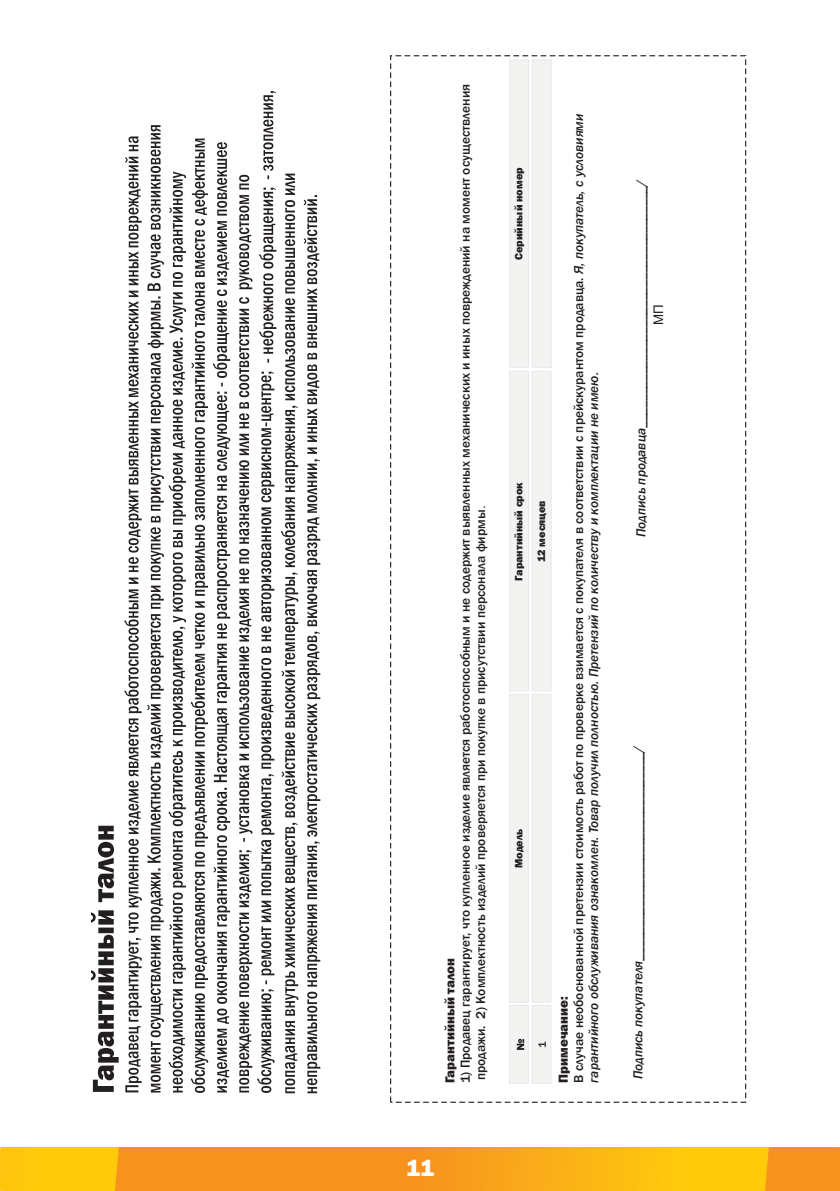
<style>
.page{position:relative;width:840px;height:1191px;background:#fff}
.page>*{position:absolute;margin:0;border:0;box-sizing:border-box;transform-origin:0 0}
.t1{font:800 24px "Franklin Gothic";color:#fff}
.t2{font:italic 500 13.4px/15.2px "Franklin Gothic";color:#231f20}
.t3{font:500 13.4px/15.2px "Franklin Gothic";color:#231f20}
.t4{font:800 13.4px "Franklin Gothic";color:#231f20}
.t5{font:13.2px "Arial";color:#231f20}
.t6{font:800 11px "Franklin Gothic";color:#231f20}
.s1{font-family:"Arial";font-weight:400}
.s2{font-weight:800;font-style:normal}
.s3{font-style:normal}
</style>
<div class="page">
<svg style="left:1px;top:1147px;width:838px;height:43px;background:#f9a816"></svg>
<svg style="left:91px;top:91px;width:229px;height:1002px"></svg>
<svg style="left:509px;top:60px;width:42px;height:1023px"></svg>
<p class="t3" style="left:458px;top:1083px;width:1001px;rotate:-90deg">1) Продавец гарантирует, что купленное изделие является работоспособным и не содержит выявленных механических и иных повреждений на момент осуществления продажи. 2) Комплектность изделий проверяется при покупке в присутствии персонала фирмы<span class="s1">.</span></p>
<p class="t4" style="left:445px;top:1083px;width:127px;rotate:-90deg">Гарантийный талон</p>
<p class="t6" style="left:514px;top:260px;width:94px;rotate:-90deg">Серийный номер</p>
<p class="t6" style="left:514px;top:581px;width:100px;rotate:-90deg">Гарантийный срок</p>
<p class="t6" style="left:514px;top:868px;width:41px;rotate:-90deg">Модель</p>
<p class="t6" style="left:537px;top:562px;width:63px;rotate:-90deg">12 месяцев</p>
<p class="t2" style="left:556px;top:1082px;width:970px;rotate:-90deg"><span class="s2">Примечание:<br></span><span class="s3">В случае необоснованной претензии стоимость работ по проверке взимается с покупателя в соответствии с прейскурантом продавца.</span> Я, покупатель, с условиями гарантийного обслуживания ознакомлен. Товар получил полностью. Претензий по количеству и комплектации не имею.</p>
<h1 class="t1" style="left:406px;top:1159px;width:29px">11</h1>
<p class="t2" style="left:634px;top:537px;width:361px;rotate:-90deg">Подпись продавца____________________________________/</p>
<p class="t5" style="left:653px;top:325px;width:22px;rotate:-90deg">МП</p>
<p class="t2" style="left:631px;top:1079px;width:337px;rotate:-90deg">Подпись покупателя_______________________________/</p>
</div>
